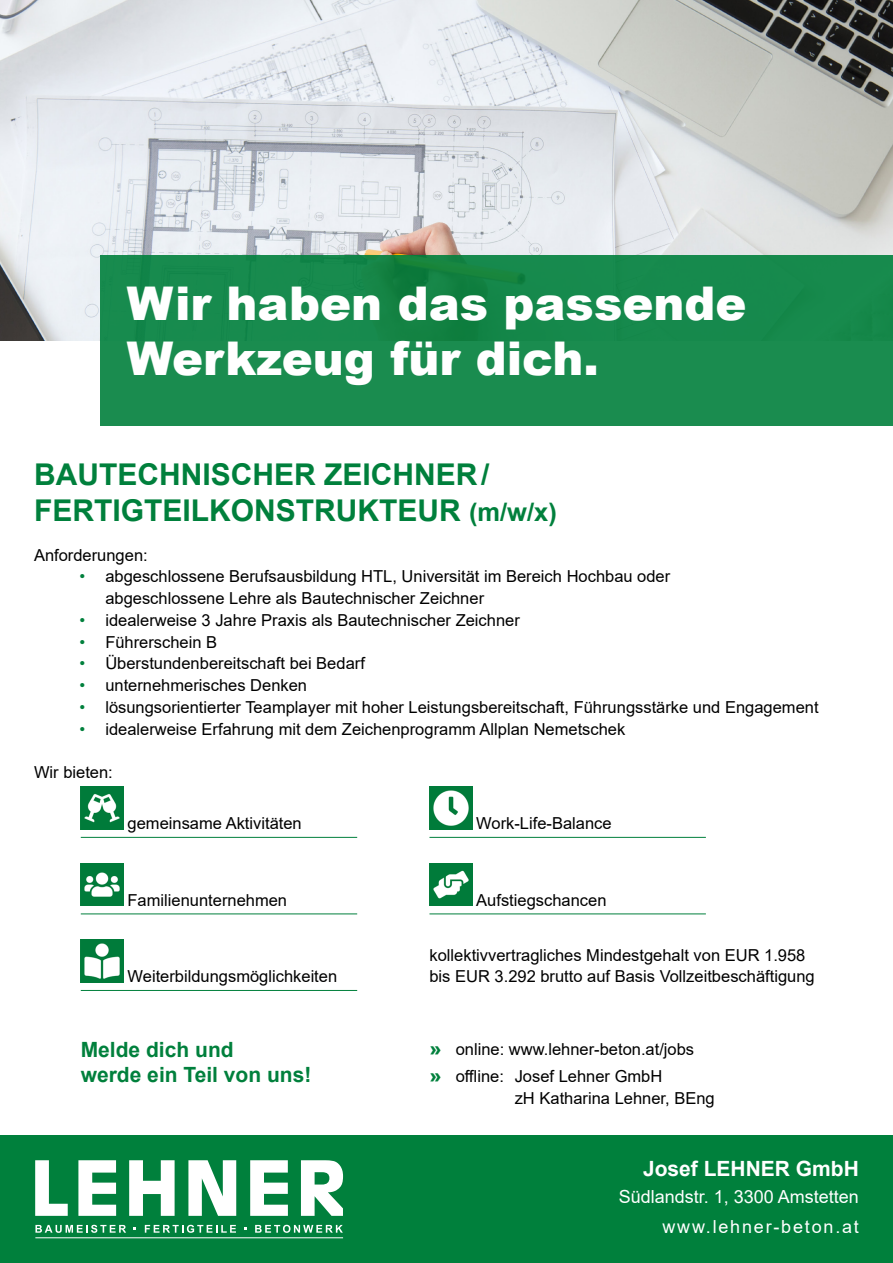
<style>
.page{position:relative;width:893px;height:1263px;background:#fff}
.page>*{position:absolute;margin:0;border:0;box-sizing:border-box;transform-origin:0 0}
.t1{font:900 46.5px/55.8px "Arial";color:#fff}
.t2{font:700 30px/36px "Arial";color:#00803c}
.t3{font:700 21px "Arial";color:#00803c}
.t4{font:700 21px "Arial";color:#fff}
.t5{font:18px "Arial";color:#fff}
.t6{font:18px "Arial";letter-spacing:.1em;color:#fff}
.Aufzählung{font:16.5px/21.8px "Arial";color:#000}
.s1{font-size:25.5px}
.s2{color:#00803c}
.s3{font-weight:900;font-size:18px;color:#00803c}
</style>
<div class="page">
<div style="left:0;top:1135px;width:893px;height:128px;background:#00803c"></div>
<svg style="left:35px;top:1160px;width:33px;height:56px"></svg>
<svg style="left:78px;top:1160px;width:38px;height:56px"></svg>
<svg style="left:129px;top:1160px;width:46px;height:56px"></svg>
<svg style="left:188px;top:1160px;width:48px;height:56px"></svg>
<svg style="left:250px;top:1160px;width:38px;height:56px"></svg>
<svg style="left:301px;top:1160px;width:42px;height:56px"></svg>
<svg style="left:35px;top:1225px;width:91px;height:8px"></svg>
<svg style="left:145px;top:1225px;width:91px;height:8px"></svg>
<svg style="left:255px;top:1225px;width:88px;height:8px"></svg>
<hr style="left:35px;top:1237px;width:308px;height:1px;background:#fff">
<img style="left:0;top:0;width:893px;height:340px">
<div style="left:100px;top:255px;width:793px;height:170px;background:#188b4e"></div>
<img style="left:81px;top:787px;width:42px;height:42px">
<hr style="left:81px;top:837px;width:276px;height:1px;background:#00803c">
<img style="left:81px;top:863px;width:42px;height:43px">
<hr style="left:81px;top:913px;width:276px;height:1px;background:#00803c">
<img style="left:81px;top:940px;width:42px;height:42px">
<hr style="left:81px;top:990px;width:276px;height:1px;background:#00803c">
<img style="left:429px;top:787px;width:43px;height:42px">
<hr style="left:429px;top:837px;width:277px;height:1px;background:#00803c">
<img style="left:429px;top:863px;width:43px;height:43px">
<hr style="left:429px;top:913px;width:277px;height:1px;background:#00803c">
<p class="t1" style="left:127px;top:274px;width:621px">Wir haben das passende<br>Werkzeug für dich.</p>
<p class="t2" style="left:34px;top:457px;width:524px">BAUTECHNISCHER ZEICHNER/<br>FERTIGTEILKONSTRUKTEUR <span class="s1">(m/w/x)</span></p>
<p class="Aufzählung" style="left:34px;top:544px;width:115px">Anforderungen:</p>
<p class="Aufzählung" style="left:105px;top:565px;width:566px;text-indent:-26px"><span class="s2">•</span> abgeschlossene Berufsausbildung HTL, Universität im Bereich Hochbau oder abgeschlossene Lehre als Bautechnischer Zeichner</p>
<p class="Aufzählung" style="left:80px;top:609px;width:442px"><span class="s2">•</span> idealerweise 3 Jahre Praxis als Bautechnischer Zeichner</p>
<p class="Aufzählung" style="left:80px;top:631px;width:139px"><span class="s2">•</span> Führerschein B</p>
<p class="Aufzählung" style="left:80px;top:652px;width:287px"><span class="s2">•</span> Überstundenbereitschaft bei Bedarf</p>
<p class="Aufzählung" style="left:80px;top:674px;width:229px"><span class="s2">•</span> unternehmerisches Denken</p>
<p class="Aufzählung" style="left:80px;top:696px;width:741px"><span class="s2">•</span> lösungsorientierter Teamplayer mit hoher Leistungsbereitschaft, Führungsstärke und Engagement</p>
<p class="Aufzählung" style="left:80px;top:718px;width:547px"><span class="s2">•</span> idealerweise Erfahrung mit dem Zeichenprogramm Allplan Nemetschek</p>
<p class="Aufzählung" style="left:34px;top:761px;width:80px">Wir bieten:</p>
<p class="Aufzählung" style="left:128px;top:812px;width:176px">gemeinsame Aktivitäten</p>
<p class="Aufzählung" style="left:476px;top:812px;width:137px">Work-Life-Balance</p>
<p class="Aufzählung" style="left:128px;top:889px;width:161px">Familienunternehmen</p>
<p class="Aufzählung" style="left:128px;top:965px;width:211px">Weiterbildungsmöglichkeiten</p>
<p class="Aufzählung" style="left:476px;top:889px;width:132px">Aufstiegschancen</p>
<p class="Aufzählung" style="left:429px;top:944px;width:387px">kollektivvertragliches Mindestgehalt von EUR 1.958 bis EUR 3.292 brutto auf Basis Vollzeitbeschäftigung</p>
<p class="t3" style="left:81px;top:1035px;width:154px">Melde dich und</p>
<p class="t3" style="left:81px;top:1060px;width:232px">werde ein Teil von uns!</p>
<p class="Aufzählung" style="left:429px;top:1038px;width:266px"><span class="s3">»</span> online: www.lehner-beton.at/jobs</p>
<p class="Aufzählung" style="left:515px;top:1065px;width:201px;text-indent:-85px"><span class="s3">»</span> offline: Josef Lehner GmbH<br>zH Katharina Lehner, BEng</p>
<p class="t4" style="left:643px;top:1154px;width:217px">Josef LEHNER GmbH</p>
<p class="t5" style="left:619px;top:1184px;width:242px">Südlandstr. 1, 3300 Amstetten</p>
<p class="t6" style="left:662px;top:1214px;width:198px">www.lehner-beton.at</p>
</div>
